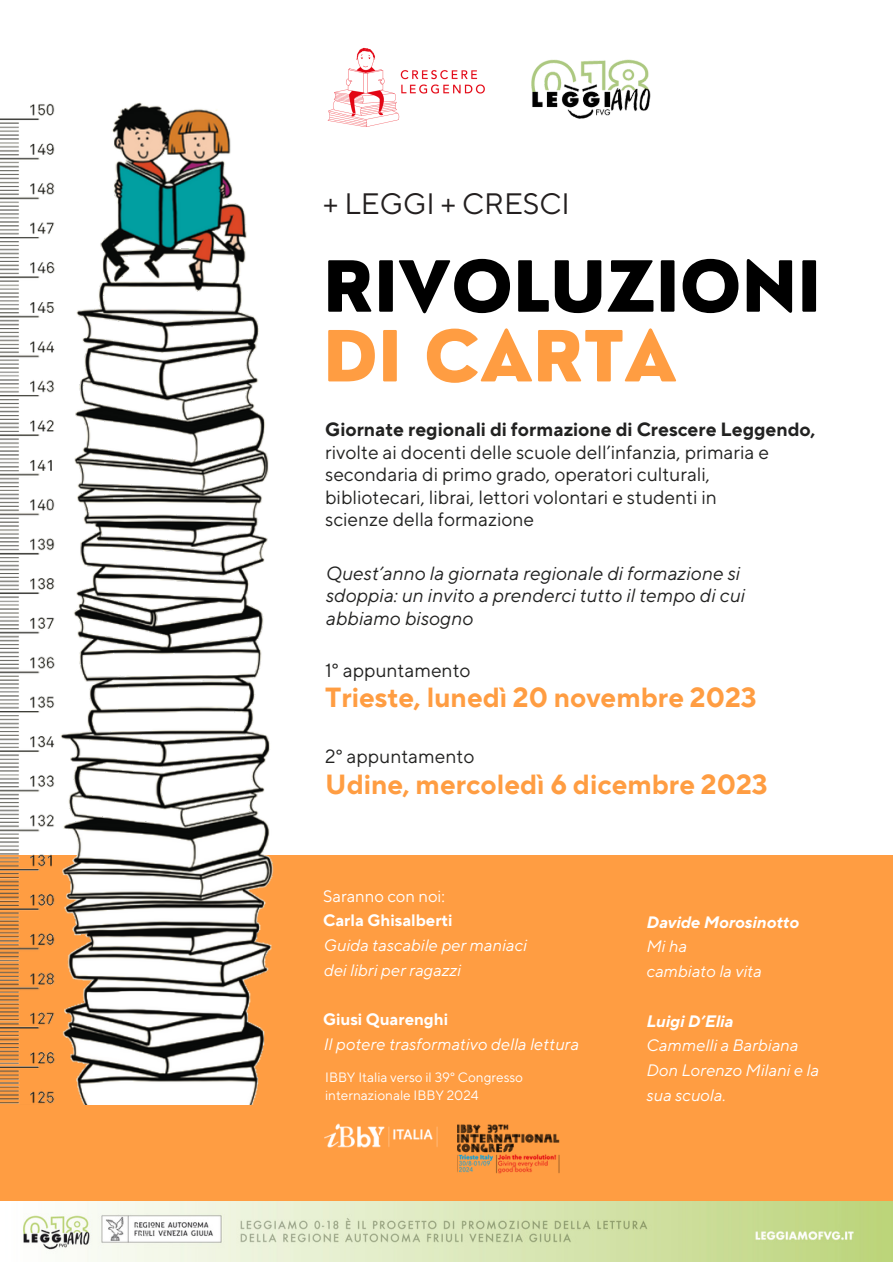
<style>
.page{position:relative;width:893px;height:1264px;background:#fff}
.page>*{position:absolute;margin:0;border:0;box-sizing:border-box;transform-origin:0 0}
.t1{font:800 68.55px/69.8px "Nourd";color:#000}
.t2{font:29.4px "TT Norms Pro";color:#231f1f}
.t3{font:700 27.6px "TT Norms Pro";color:#ff9d42}
.t4{font:19.05px/22.5px "TT Norms Pro";color:#222221}
.t5{font:italic 19.05px/22.5px "TT Norms Pro";color:#222221}
.t6{font:italic 16.5px/24.8px "TT Norms Pro";color:#fff}
.t7{font:700 16.5px "TT Norms Pro";color:#fff}
.t8{font:italic 700 16.5px "TT Norms Pro";color:#fff}
.t9{font:16.5px "TT Norms Pro";color:#fff}
.t10{font:13.5px/18px "TT Norms Pro";color:#fff}
.s1{color:#ff9d42}
.s2{font-weight:700}
</style>
<div class="page">
<img style="left:0;top:1200px;width:892px;height:61px">
<img style="left:327px;top:47px;width:158px;height:80px">
<img style="left:531px;top:59px;width:120px;height:60px">
<div style="left:0;top:855px;width:892px;height:345px;background:#ff9d42"></div>
<img style="left:0;top:102px;width:274px;height:1002px">
<img style="left:324px;top:1123px;width:114px;height:25px">
<img style="left:457px;top:1124px;width:103px;height:50px">
<p class="t2" style="left:323px;top:186px;width:248px">+ LEGGI + CRESCI</p>
<p class="t1" style="left:323px;top:251px;width:499px">RIVOLUZIONI<br><span class="s1">DI CARTA</span></p>
<p class="t4" style="left:325px;top:419px;width:491px"><span class="s2">Giornate regionali di formazione di Crescere Leggendo, </span>rivolte ai docenti delle scuole dell’infanzia, primaria e secondaria di primo grado, operatori culturali,</p>
<p class="t4" style="left:325px;top:486px;width:393px">bibliotecari, librai, lettori volontari e studenti in</p>
<p class="t4" style="left:325px;top:509px;width:210px">scienze della formazione</p>
<p class="t5" style="left:325px;top:562px;width:420px">Quest’anno la giornata regionale di formazione si sdoppia: un invito a prenderci tutto il tempo di cui abbiamo bisogno</p>
<p class="t4" style="left:325px;top:659px;width:147px">1° appuntamento</p>
<p class="t3" style="left:325px;top:681px;width:433px">Trieste, lunedì 20 novembre 2023</p>
<p class="t4" style="left:325px;top:746px;width:151px">2° appuntamento</p>
<p class="t3" style="left:325px;top:767px;width:444px">Udine, mercoledì 6 dicembre 2023</p>
<p class="t9" style="left:323px;top:886px;width:123px">Saranno con noi:</p>
<p class="t7" style="left:323px;top:910px;width:131px">Carla Ghisalberti</p>
<p class="t6" style="left:323px;top:933px;width:204px">Guida tascabile per maniaci</p>
<p class="t6" style="left:323px;top:958px;width:138px">dei libri per ragazzi</p>
<p class="t7" style="left:323px;top:1009px;width:126px">Giusi Quarenghi</p>
<p class="t6" style="left:323px;top:1032px;width:257px">Il potere trasformativo della lettura</p>
<p class="t10" style="left:325px;top:1068px;width:199px">IBBY Italia verso il 39° Congresso internazionale IBBY 2024</p>
<p class="t8" style="left:645px;top:911px;width:154px">Davide Morosinotto</p>
<p class="t6" style="left:645px;top:934px;width:42px">Mi ha</p>
<p class="t6" style="left:645px;top:959px;width:117px">cambiato la vita</p>
<p class="t8" style="left:645px;top:1010px;width:88px">Luigi D’Elia</p>
<p class="t6" style="left:645px;top:1033px;width:153px">Cammelli a Barbiana</p>
<p class="t6" style="left:645px;top:1058px;width:174px">Don Lorenzo Milani e la sua scuola.</p>
</div>
